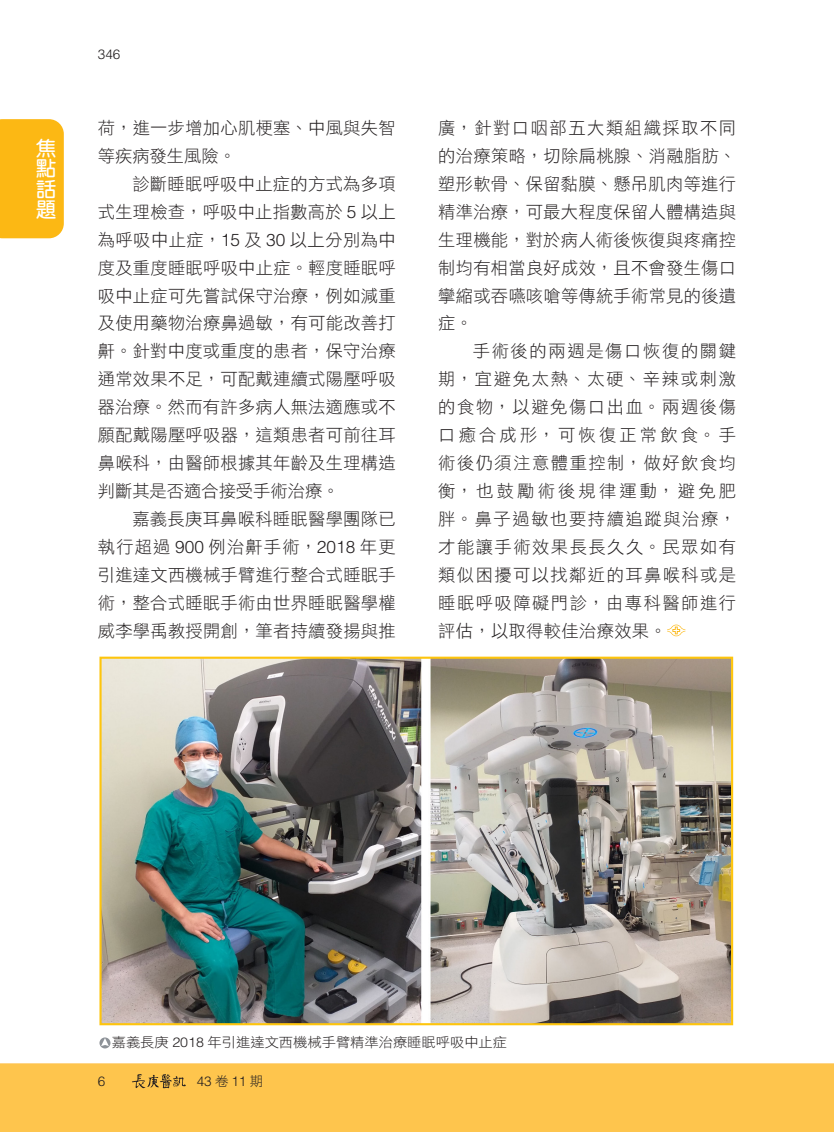
<style>
.page{position:relative;width:834px;height:1132px;background:#fff}
.page>*{position:absolute;margin:0;border:0;box-sizing:border-box;transform-origin:0 0}
.t1{font:700 20.25px/20.2px "AR Yuan B5";color:#fff;text-align:justify}
._005-內楷{font:17.25px/27.9px "DF Hei Std W3";letter-spacing:.015em;color:#231f20;text-align:justify}
._005圖說{font:13.5px "DF Hei Std W3";color:#231f20;scale:1.05 1}
.頁碼{font:300 13.5px "Helvetica LT Std";color:#231f20}
.s1{font-family:"Helvetica LT Std";font-weight:300}
.s2{font-family:"DF Hei Std W3";font-weight:400}
</style>
<div class="page">
<div style="left:0;top:1063px;width:833px;height:68px;background:#fec54d"></div>
<svg style="left:667px;top:624px;width:18px;height:12px"></svg>
<svg style="left:99px;top:1037px;width:11px;height:11px"></svg>
<svg style="left:101px;top:1037px;width:8px;height:8px"></svg>
<img style="left:102px;top:659px;width:628px;height:362px">
<div style="left:99px;top:656px;width:634px;height:368px;border:2px solid #fec50d"></div>
<svg style="left:132px;top:1073px;width:54px;height:14px"></svg>
<div style="left:0;top:119px;width:64px;height:119px;background:#fcb814"></div>
<p class="t1" style="left:36px;top:138px;width:21px">焦點話題</p>
<p class="頁碼" style="left:98px;top:46px;width:24px">346</p>
<p class="_005-內楷" style="left:98px;top:113px;width:299px">荷，進一步增加心肌梗塞、中風與失智等疾病發生風險。</p>
<p class="_005-內楷" style="left:98px;top:169px;width:299px;text-indent:34px">診斷睡眠呼吸中止症的方式為多項式生理檢查，呼吸中止指數高於 <span class="s1">5</span> 以上為呼吸中止症，<span class="s1">15</span> 及 <span class="s1">30</span> 以上分別為中度及重度睡眠呼吸中止症。輕度睡眠呼吸中止症可先嘗試保守治療，例如減重及使用藥物治療鼻過敏，有可能改善打鼾。針對中度或重度的患者，保守治療通常效果不足，可配戴連續式陽壓呼吸器治療。然而有許多病人無法適應或不願配戴陽壓呼吸器，這類患者可前往耳鼻喉科，由醫師根據其年齡及生理構造判斷其是否適合接受手術治療。</p>
<p class="_005-內楷" style="left:98px;top:504px;width:299px;text-indent:34px">嘉義長庚耳鼻喉科睡眠醫學團隊已執行超過 <span class="s1">900</span> 例治鼾手術，<span class="s1">2018</span> 年更引進達文西機械手臂進行整合式睡眠手術，整合式睡眠手術由世界睡眠醫學權威李學禹教授開創，筆者持續發揚與推</p>
<p class="_005-內楷" style="left:438px;top:113px;width:299px">廣，針對口咽部五大類組織採取不同的治療策略，切除扁桃腺、消融脂肪、塑形軟骨、保留黏膜、懸吊肌肉等進行精準治療，可最大程度保留人體構造與生理機能，對於病人術後恢復與疼痛控制均有相當良好成效，且不會發生傷口攣縮或吞嚥咳嗆等傳統手術常見的後遺症。</p>
<p class="_005-內楷" style="left:438px;top:337px;width:299px;text-indent:34px">手術後的兩週是傷口恢復的關鍵期，宜避免太熱、太硬、辛辣或刺激的食物，以避免傷口出血。兩週後傷口癒合成形，可恢復正常飲食。手術後仍須注意體重控制，做好飲食均衡，也鼓勵術後規律運動，避免肥胖。鼻子過敏也要持續追蹤與治療，才能讓手術效果長長久久。民眾如有類似困擾可以找鄰近的耳鼻喉科或是睡眠呼吸障礙門診，由專科醫師進行評估，以取得較佳治療效果。</p>
<p class="_005圖說" style="left:112px;top:1034px;width:378px">嘉義長庚 <span class="s1">2018</span> 年引進達文西機械手臂精準治療睡眠呼吸中止症</p>
<p class="頁碼" style="left:98px;top:1072px;width:9px">6</p>
<p class="頁碼" style="left:197px;top:1072px;width:68px">43<span class="s2">卷</span>11<span class="s2">期</span></p>
</div>
